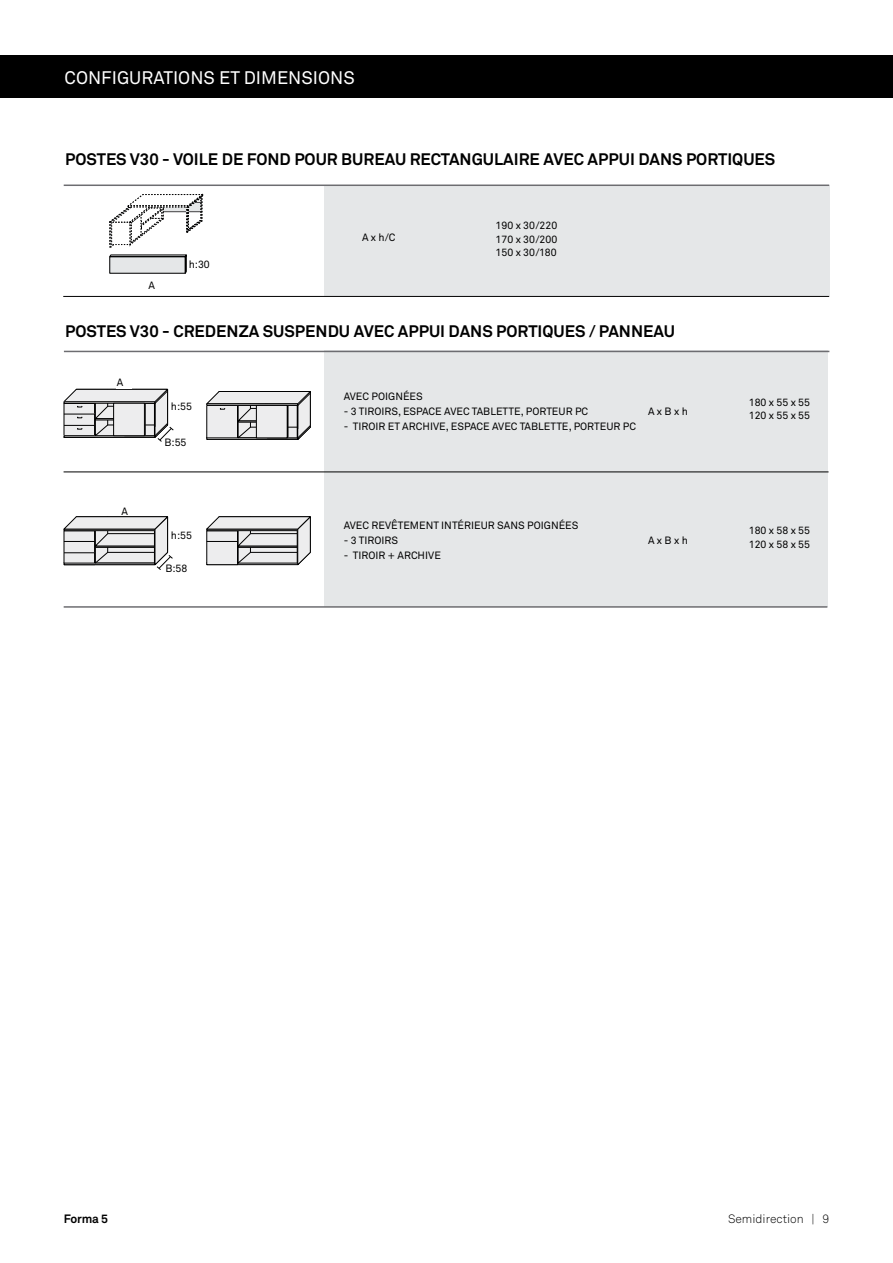
<style>
.page{position:relative;width:893px;height:1263px;background:#fff}
.page>*{position:absolute;margin:0;border:0;box-sizing:border-box;transform-origin:0 0}
.t1{font:18px "Akkurat";color:#fff}
.t2{font:700 16.5px "Akkurat";color:#000}
.t3{font:300 12px "Akkurat";color:#000}
.t4{font:700 12px "Akkurat";letter-spacing:-.02em;color:#000}
.t5{font:10.5px/13.5px "Akkurat";color:#000}
</style>
<div class="page">
<div style="left:324px;top:351px;width:503px;height:256px;background:#e5e7e8"></div>
<div style="left:324px;top:185px;width:505px;height:111px;background:#e5e7e8"></div>
<hr style="left:63px;top:296px;width:766px;height:1px;background:#000">
<svg style="left:109px;top:194px;width:94px;height:80px"></svg>
<hr style="left:64px;top:185px;width:765px;height:1px;background:#6d6d71">
<hr style="left:64px;top:351px;width:765px;height:1px;background:#6d6d71">
<hr style="left:64px;top:472px;width:764px;height:1px;background:#000">
<hr style="left:64px;top:606px;width:763px;height:2px;background:#6d6d71">
<div style="left:0;top:55px;width:893px;height:43px;background:#000"></div>
<svg style="left:206px;top:391px;width:105px;height:49px;background:#bcbcbc"></svg>
<div style="left:256px;top:405px;width:31px;height:33px;background:#ededee"></div>
<div style="left:256px;top:405px;width:31px;height:33px;border:1px solid #000"></div>
<svg style="left:206px;top:516px;width:105px;height:50px;background:#c1c1c1"></svg>
<svg style="left:63px;top:388px;width:111px;height:54px;background:#c5c5c6"></svg>
<svg style="left:63px;top:516px;width:110px;height:54px;background:#c3c3c4"></svg>
<h1 class="t1" style="left:65px;top:66px;width:292px">CONFIGURATIONS ET DIMENSIONS</h1>
<h2 class="t2" style="left:65px;top:149px;width:711px">POSTES V30 - VOILE DE FOND POUR BUREAU RECTANGULAIRE AVEC APPUI DANS PORTIQUES</h2>
<p class="t5" style="left:148px;top:279px;width:8px">A</p>
<p class="t5" style="left:189px;top:257px;width:23px">h:30</p>
<p class="t5" style="left:362px;top:231px;width:35px">A x h/C</p>
<p class="t5" style="left:496px;top:218px;width:63px;text-align:justify">190 x 30/220<br>170 x 30/200<br>150 x 30/180</p>
<h2 class="t2" style="left:65px;top:321px;width:611px">POSTES V30 - CREDENZA SUSPENDU AVEC APPUI DANS PORTIQUES / PANNEAU</h2>
<p class="t5" style="left:117px;top:375px;width:8px">A</p>
<p class="t5" style="left:122px;top:504px;width:8px">A</p>
<p class="t5" style="left:171px;top:400px;width:23px">h:55</p>
<p class="t5" style="left:165px;top:435px;width:23px">B:55</p>
<p class="t5" style="left:171px;top:528px;width:23px">h:55</p>
<p class="t5" style="left:165px;top:561px;width:23px">B:58</p>
<p class="t5" style="left:344px;top:389px;width:81px">AVEC POIGNÉES</p>
<p class="t5" style="left:344px;top:404px;width:246px">- 3 TIROIRS, ESPACE AVEC TABLETTE, PORTEUR PC</p>
<p class="t5" style="left:344px;top:419px;width:294px">- TIROIR ET ARCHIVE, ESPACE AVEC TABLETTE, PORTEUR PC</p>
<p class="t5" style="left:648px;top:404px;width:41px">A x B x h</p>
<p class="t5" style="left:344px;top:518px;width:236px">AVEC REVÊTEMENT INTÉRIEUR SANS POIGNÉES</p>
<p class="t5" style="left:344px;top:533px;width:56px">- 3 TIROIRS</p>
<p class="t5" style="left:344px;top:548px;width:99px">- TIROIR + ARCHIVE</p>
<p class="t5" style="left:648px;top:533px;width:41px">A x B x h</p>
<p class="t5" style="left:749px;top:395px;width:63px">180 x 55 x 55<br>120 x 55 x 55</p>
<p class="t5" style="left:749px;top:524px;width:63px">180 x 58 x 55<br>120 x 58 x 55</p>
<p class="t4" style="left:64px;top:1211px;width:46px">Forma 5</p>
<p class="t3" style="left:728px;top:1211px;width:103px">Semidirection | 9</p>
</div>
